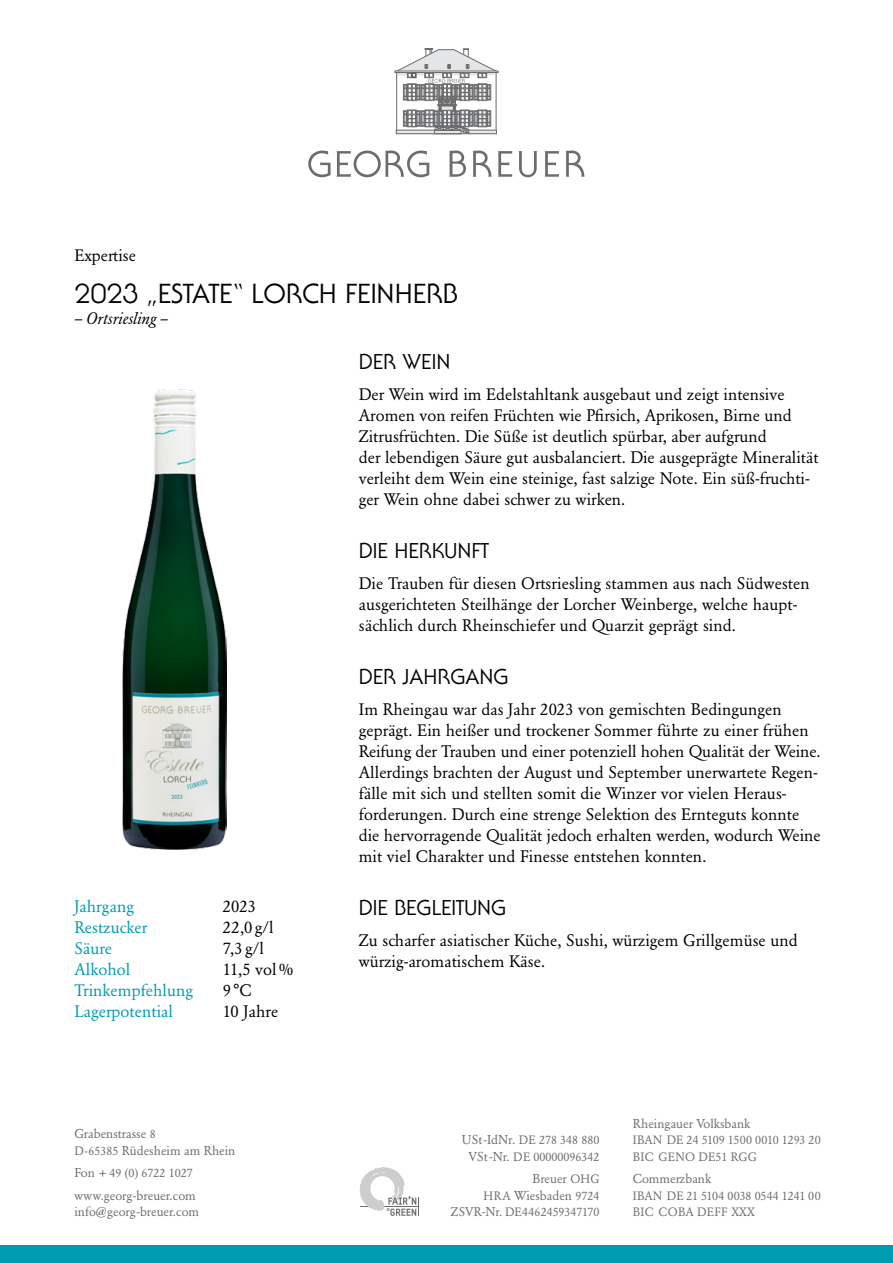
<style>
.page{position:relative;width:893px;height:1263px;background:#fff}
.page>*{position:absolute;margin:0;border:0;box-sizing:border-box;transform-origin:0 0}
.t1{font:27px "Serif Gothic Std";color:#000}
.t2{font:21px "Serif Gothic Std";color:#000}
.t3{font:16.5px/21px "Garamond Berth BQ";letter-spacing:.005em;color:#000}
.t4{font:16.5px "Garamond Berth BQ";letter-spacing:.005em;color:#009ab1}
.t5{font:italic 16.5px "Garamond Berth BQ";color:#000}
.t6{font:12.75px/16.5px "Garamond Berth BQ";color:#6b6c6e}
.t7{font:12px/16.5px "Garamond Berth BQ";color:#6b6c6e}
.s1{font-size:12px}
.s2{font-size:12.75px}
.s3{font-size:12.45px}
</style>
<div class="page">
<svg style="left:473px;top:151px;width:19px;height:26px"></svg>
<svg style="left:566px;top:151px;width:19px;height:26px"></svg>
<svg style="left:449px;top:151px;width:17px;height:26px"></svg>
<svg style="left:545px;top:151px;width:14px;height:26px"></svg>
<svg style="left:498px;top:151px;width:14px;height:26px"></svg>
<svg style="left:519px;top:151px;width:18px;height:26px"></svg>
<svg style="left:308px;top:151px;width:121px;height:26px"></svg>
<svg style="left:394px;top:48px;width:105px;height:86px"></svg>
<div style="left:0;top:1246px;width:893px;height:17px;background:#009ab1"></div>
<svg style="left:360px;top:1167px;width:59px;height:49px"></svg>
<img style="left:122px;top:390px;width:104px;height:460px">
<p class="t3" style="left:74px;top:245px;width:63px">Expertise</p>
<h1 class="t1" style="left:74px;top:277px;width:385px">2023 „ESTATE“ LORCH FEINHERB</h1>
<p class="t5" style="left:74px;top:308px;width:95px">– Ortsriesling –</p>
<p class="t4" style="left:74px;top:897px;width:61px">Jahrgang</p>
<p class="t3" style="left:223px;top:896px;width:35px">2023</p>
<p class="t4" style="left:74px;top:918px;width:74px">Restzucker</p>
<p class="t3" style="left:223px;top:917px;width:52px">22,0 g/l</p>
<p class="t4" style="left:74px;top:939px;width:39px">Säure</p>
<p class="t3" style="left:223px;top:938px;width:42px">7,3 g/l</p>
<p class="t4" style="left:74px;top:960px;width:57px">Alkohol</p>
<p class="t3" style="left:223px;top:959px;width:72px">11,5 vol%</p>
<p class="t4" style="left:74px;top:981px;width:120px">Trinkempfehlung</p>
<p class="t3" style="left:223px;top:980px;width:30px">9°C</p>
<p class="t4" style="left:74px;top:1002px;width:100px">Lagerpotential</p>
<p class="t3" style="left:223px;top:1001px;width:57px">10 Jahre</p>
<p class="t6" style="left:74px;top:1126px;width:162px">Grabenstrasse <span class="s1">8<br>D-65385</span> Rüdesheim am Rhein</p>
<p class="t7" style="left:74px;top:1165px;width:120px"><span class="s2">Fon</span> + 49 (0) 6722 1027</p>
<p class="t6" style="left:74px;top:1187px;width:126px">www.georg-breuer.com info@georg-breuer.com</p>
<p class="t2" style="left:359px;top:349px;width:93px">DER WEIN</p>
<p class="t3" style="left:359px;top:384px;width:461px">Der Wein wird im Edelstahltank ausgebaut und zeigt intensive Aromen von reifen Früchten wie Pfirsich, Aprikosen, Birne und Zitrusfrüchten. Die Süße ist deutlich spürbar, aber aufgrund<br>der lebendigen Säure gut ausbalanciert. Die ausgeprägte Mineralität verleiht dem Wein eine steinige, fast salzige Note. Ein süß-fruchti&shy;ger Wein ohne dabei schwer zu wirken.</p>
<p class="t2" style="left:359px;top:538px;width:132px">DIE HERKUNFT</p>
<p class="t3" style="left:359px;top:573px;width:452px">Die Trauben für diesen Ortsriesling stammen aus nach Südwesten ausgerichteten Steilhänge der Lorcher Weinberge, welche haupt&shy;sächlich durch Rheinschiefer und Quarzit geprägt sind.</p>
<p class="t2" style="left:359px;top:664px;width:151px">DER JAHRGANG</p>
<p class="t3" style="left:359px;top:699px;width:463px">Im Rheingau war das Jahr 2023 von gemischten Bedingungen geprägt. Ein heißer und trockener Sommer führte zu einer frühen Reifung der Trauben und einer potenziell hohen Qualität der Weine.<br>Allerdings brachten der August und September unerwartete Regen&shy;fälle mit sich und stellten somit die Winzer vor vielen Heraus&shy;forderungen. Durch eine strenge Selektion des Ernteguts konnte die hervorragende Qualität jedoch erhalten werden, wodurch Weine mit viel Charakter und Finesse entstehen konnten.</p>
<p class="t2" style="left:359px;top:895px;width:149px">DIE BEGLEITUNG</p>
<p class="t3" style="left:359px;top:930px;width:440px">Zu scharfer asiatischer Küche, Sushi, würzigem Grillgemüse und würzig-aromatischem Käse.</p>
<p class="t7" style="left:462px;top:1132px;width:139px;text-align:center"><span class="s2">USt-IdNr.</span> DE 278 348 880<br><span class="s2">VSt-Nr.</span> DE 00000096342</p>
<p class="t6" style="left:484px;top:1171px;width:117px;text-align:right">Breuer <span class="s1">OHG<br>HRA</span> Wiesbaden <span class="s1">9724</span></p>
<p class="t7" style="left:451px;top:1204px;width:150px"><span class="s3">ZSVR</span><span class="s2">-Nr.</span> DE4462459347170</p>
<p class="t6" style="left:633px;top:1115px;width:119px">Rheingauer Volksbank</p>
<p class="t7" style="left:633px;top:1132px;width:189px">IBAN DE 24 5109 1500 0010 1293 20<br>BIC GENO DE51 RGG</p>
<p class="t6" style="left:633px;top:1171px;width:80px">Commerzbank</p>
<p class="t7" style="left:633px;top:1187px;width:189px">IBAN DE 21 5104 0038 0544 1241 00<br>BIC COBA DEFF XXX</p>
</div>
